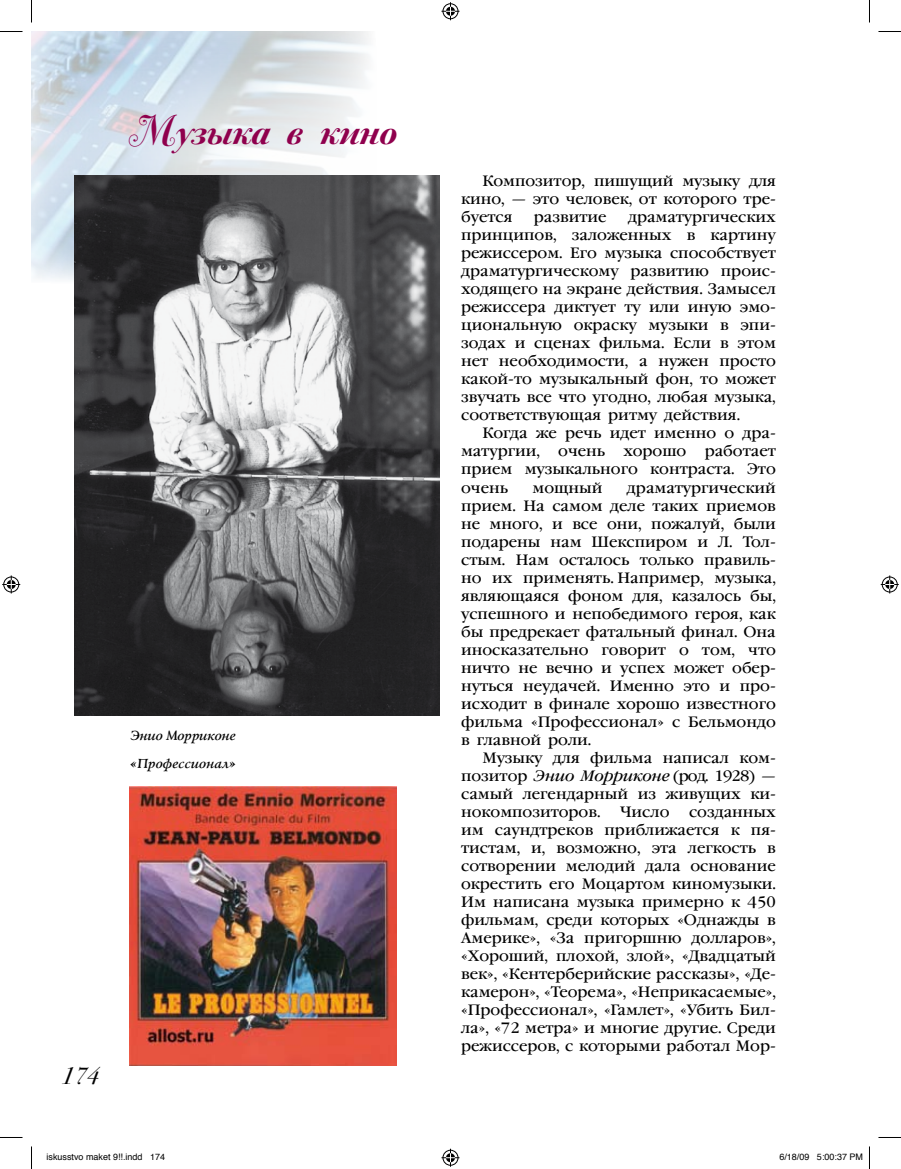
<style>
.page{position:relative;width:901px;height:1169px;background:#fff}
.page>*{position:absolute;margin:0;border:0;box-sizing:border-box;transform-origin:0 0}
.t1{font:700 36px "Bodoni Sev Swash C";color:#8f004d}
.t2{font:24px "Bodoni Sev Swash C";color:#000}
.t3{font:15px/18px "Garamond Book C";color:#000;text-align:justify}
.t4{font:italic 700 13.5px/28px "Lazurski C";color:#000}
.t5{font:9px "Helvetica";color:#000}
.s1{font-style:italic}
</style>
<div class="page">
<svg style="left:32px;top:32px;width:408px;height:234px"></svg>
<img style="left:129px;top:786px;width:267px;height:279px">
<img style="left:74px;top:176px;width:366px;height:540px">
<svg style="left:0;top:31px;width:22px;height:1px"></svg>
<svg style="left:878px;top:31px;width:23px;height:1px"></svg>
<svg style="left:0;top:1137px;width:22px;height:1px"></svg>
<svg style="left:878px;top:1137px;width:23px;height:1px"></svg>
<svg style="left:31px;top:0;width:1px;height:22px"></svg>
<svg style="left:31px;top:1146px;width:1px;height:23px"></svg>
<svg style="left:869px;top:0;width:1px;height:22px"></svg>
<svg style="left:869px;top:1146px;width:1px;height:23px"></svg>
<svg style="left:441px;top:2px;width:18px;height:18px"></svg>
<svg style="left:441px;top:1148px;width:18px;height:18px"></svg>
<svg style="left:2px;top:575px;width:18px;height:18px"></svg>
<svg style="left:880px;top:575px;width:18px;height:18px"></svg>
<h1 class="t1" style="left:129px;top:106px;width:269px">Музыка в кино</h1>
<p class="t4" style="left:129px;top:721px;width:107px">Энио Морриконе «Профессионал»</p>
<h2 class="t2" style="left:61px;top:1058px;width:39px">174</h2>
<p class="t3" style="left:461px;top:173px;width:316px;text-indent:21px">Композитор, пишущий музыку для кино, — это человек, от которого тре&shy;буется</p>
<p class="t3" style="left:461px;top:209px;width:316px;text-indent:167px">драматургических принципов, заложенных в картину режиссером. Его музыка способствует драматургическому развитию проис&shy;ходящего на экране действия. Замысел режиссера диктует ту или иную эмо&shy;циональную окраску музыки в эпи&shy;зодах и сценах фильма. Если в этом нет необходимости, а нужен просто какой-то музыкальный фон, то может звучать все что угодно, любая музыка, соответствующая ритму действия.</p>
<p class="t3" style="left:461px;top:425px;width:316px;text-indent:21px">Когда же речь идет именно о дра&shy;матургии, очень хорошо работает прием музыкального контраста. Это очень</p>
<p class="t3" style="left:534px;top:209px;width:74px">развитие</p>
<p class="t3" style="left:461px;top:479px;width:316px;text-indent:166px">драматургический прием. На самом деле таких приемов не много, и все они, пожалуй, были подарены нам Шекспиром и Л. Тол&shy;стым. Нам осталось только правиль&shy;но их применять. Например, музыка, являющаяся фоном для, казалось бы, успешного и непобедимого героя, как бы предрекает фатальный финал. Она иносказательно говорит о том, что ничто не вечно и успех может обер&shy;нуться неудачей. Именно это и про&shy;исходит в финале хорошо известного фильма «Профессионал» с Бельмондо в главной роли.</p>
<p class="t3" style="left:461px;top:749px;width:316px;text-indent:21px">Музыку для фильма написал ком&shy;позитор <span class="s1">Энио Морриконе</span> (род. 1928) — самый легендарный из живущих ки&shy;нокомпозиторов.</p>
<p class="t3" style="left:532px;top:479px;width:72px">мощный</p>
<p class="t3" style="left:620px;top:803px;width:51px">Число</p>
<p class="t3" style="left:461px;top:803px;width:316px;text-indent:228px">созданных им саундтреков приближается к пя&shy;тистам, и, возможно, эта легкость в сотворении мелодий дала основание окрестить его Моцартом киномузыки.<br>Им написана музыка примерно к 450 фильмам, среди которых «Однажды в Америке», «За пригоршню долларов», «Хороший, плохой, злой», «Двадцатый век», «Кентерберийские рассказы», «Де&shy;камерон», «Теорема», «Неприкасаемые», «Профессионал», «Гамлет», «Убить Бил&shy;ла», «72 метра» и многие другие. Среди режиссеров, с которыми работал Мор-</p>
<p class="t5" style="left:46px;top:1149px;width:120px">iskusstvo maket 9!!.indd 174</p>
<p class="t5" style="left:779px;top:1149px;width:85px">6/18/09 5:00:37 PM</p>
</div>
